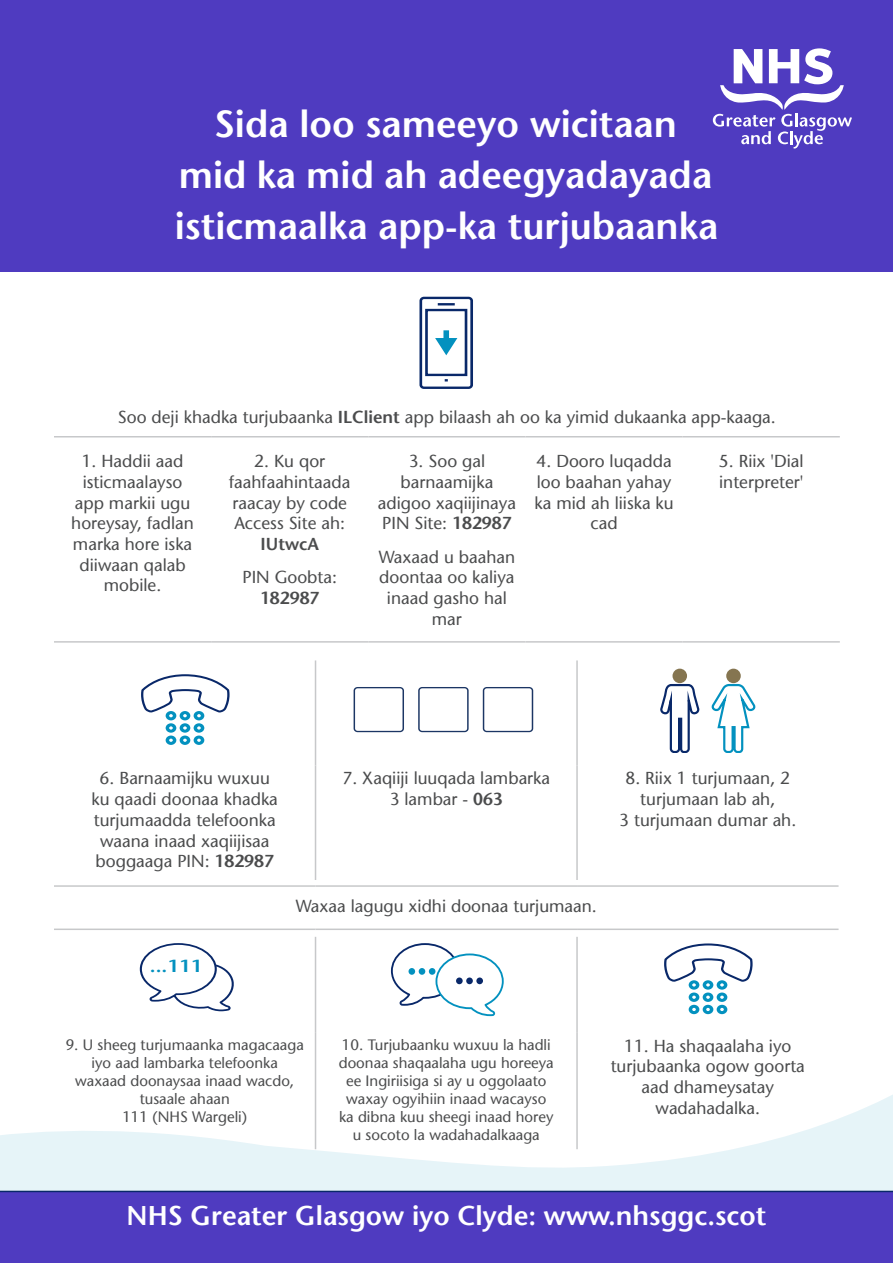
<style>
.page{position:relative;width:893px;height:1263px;background:#fff}
.page>*{position:absolute;margin:0;border:0;box-sizing:border-box;transform-origin:0 0}
.t1{font:600 37.5px/51px "Stone Sans";color:#fff;text-align:center}
.t2{font:600 27px "Stone Sans";color:#fff}
.t3{font:17.25px/20.7px "Stone Sans";color:#4b4c4d;text-align:center}
.t4{font:600 17.1px "Stone Sans";color:#0391bf;scale:1.19 1}
.t5{font:15px/18px "Stone Sans";color:#4b4c4d;text-align:center}
.s1{font-weight:600}
</style>
<div class="page">
<svg style="left:0;top:928px;width:893px;height:263px"></svg>
<div style="left:0;top:0;width:893px;height:272px;background:#4f3bc0"></div>
<hr style="left:54px;top:641px;width:157px;height:2px;background:#c7c8ca">
<hr style="left:211px;top:641px;width:157px;height:2px;background:#c7c8ca">
<hr style="left:368px;top:641px;width:157px;height:2px;background:#c7c8ca">
<hr style="left:525px;top:641px;width:158px;height:2px;background:#c7c8ca">
<hr style="left:683px;top:641px;width:157px;height:2px;background:#c7c8ca">
<hr style="left:54px;top:436px;width:157px;height:1px;background:#c7c8ca">
<hr style="left:211px;top:436px;width:157px;height:1px;background:#c7c8ca">
<hr style="left:368px;top:436px;width:157px;height:1px;background:#c7c8ca">
<hr style="left:525px;top:436px;width:158px;height:1px;background:#c7c8ca">
<hr style="left:683px;top:436px;width:157px;height:1px;background:#c7c8ca">
<div style="left:420px;top:297px;width:53px;height:92px;border:3px solid #092869;border-radius:3px"></div>
<div style="left:425px;top:309px;width:42px;height:67px;border:3px solid #092869"></div>
<hr style="left:438px;top:303px;width:17px;height:3px;background:#092869">
<svg style="left:435px;top:330px;width:22px;height:25px"></svg>
<hr style="left:315px;top:937px;width:1px;height:96px;background:#c7c8ca">
<hr style="left:576px;top:937px;width:2px;height:96px;background:#c7c8ca">
<hr style="left:315px;top:1033px;width:1px;height:116px;background:#c7c8ca">
<hr style="left:576px;top:1033px;width:2px;height:116px;background:#c7c8ca">
<hr style="left:315px;top:660px;width:1px;height:105px;background:#c7c8ca">
<hr style="left:576px;top:660px;width:2px;height:105px;background:#c7c8ca">
<hr style="left:54px;top:885px;width:261px;height:2px;background:#c7c8ca">
<hr style="left:315px;top:885px;width:262px;height:2px;background:#c7c8ca">
<hr style="left:577px;top:885px;width:261px;height:2px;background:#c7c8ca">
<hr style="left:54px;top:928px;width:261px;height:2px;background:#c7c8ca">
<hr style="left:315px;top:928px;width:262px;height:2px;background:#c7c8ca">
<hr style="left:577px;top:928px;width:261px;height:2px;background:#c7c8ca">
<hr style="left:315px;top:765px;width:1px;height:115px;background:#c7c8ca">
<hr style="left:576px;top:765px;width:2px;height:115px;background:#c7c8ca">
<svg style="left:141px;top:674px;width:89px;height:71px"></svg>
<div style="left:354px;top:687px;width:50px;height:45px;border:1px solid #1c3664;border-radius:3px"></div>
<div style="left:418px;top:687px;width:51px;height:45px;border:1px solid #1c3664;border-radius:3px"></div>
<div style="left:483px;top:687px;width:50px;height:45px;border:1px solid #1c3664;border-radius:3px"></div>
<svg style="left:711px;top:683px;width:45px;height:69px"></svg>
<div style="left:726px;top:669px;width:15px;height:14px;background:#857550;border-radius:50%"></div>
<svg style="left:660px;top:681px;width:39px;height:71px"></svg>
<div style="left:672px;top:669px;width:15px;height:14px;background:#857550;border-radius:50%"></div>
<svg style="left:139px;top:943px;width:96px;height:68px"></svg>
<svg style="left:390px;top:943px;width:115px;height:73px"></svg>
<div style="left:476px;top:977px;width:7px;height:7px;background:#092869;border-radius:50%"></div>
<div style="left:466px;top:977px;width:7px;height:7px;background:#092869;border-radius:50%"></div>
<div style="left:456px;top:977px;width:7px;height:7px;background:#092869;border-radius:50%"></div>
<svg style="left:663px;top:943px;width:91px;height:71px"></svg>
<div style="left:0;top:1191px;width:893px;height:72px;background:#4f3bc0"></div>
<svg style="left:713px;top:48px;width:139px;height:101px"></svg>
<p class="t1" style="left:175px;top:98px;width:545px">Sida loo sameeyo wicitaan<br>mid ka mid ah adeegyadayada isticmaalka app-ka turjubaanka</p>
<p class="t3" style="left:118px;top:407px;width:659px">Soo deji khadka turjubaanka <span class="s1">ILClient</span> app bilaash ah oo ka yimid dukaanka app-kaaga.</p>
<p class="t3" style="left:71px;top:451px;width:124px">1. Haddii aad isticmaalayso app markii ugu horeysay, fadlan marka hore iska diiwaan qalab mobile.</p>
<p class="t3" style="left:229px;top:451px;width:123px">2. Ku qor faahfaahintaada raacay by code<br>Access Site ah:<br><span class="s1">IUtwcA</span></p>
<p class="t3" style="left:378px;top:451px;width:140px">3. Soo gal barnaamijka adigoo xaqiijinaya<br>PIN Site: <span class="s1">182987</span></p>
<p class="t3" style="left:379px;top:546px;width:138px">Waxaad u baahan doontaa oo kaliya inaad gasho hal mar</p>
<p class="t3" style="left:534px;top:451px;width:141px">4. Dooro luqadda loo baahan yahay ka mid ah liiska ku cad</p>
<p class="t3" style="left:719px;top:451px;width:86px;text-align:left">5. Riix 'Dial interpreter'</p>
<p class="t3" style="left:242px;top:567px;width:96px">PIN Goobta:<br><span class="s1">182987</span></p>
<p class="t3" style="left:92px;top:768px;width:188px">6. Barnaamijku wuxuu ku qaadi doonaa khadka turjumaadda telefoonka waana inaad xaqiijisaa boggaaga PIN: <span class="s1">182987</span></p>
<p class="t3" style="left:342px;top:768px;width:209px">7. Xaqiiji luuqada lambarka<br>3 lambar - <span class="s1">063</span></p>
<p class="t3" style="left:625px;top:768px;width:166px">8. Riix 1 turjumaan, 2 turjumaan lab ah,</p>
<p class="t3" style="left:619px;top:809px;width:179px">3 turjumaan dumar ah.</p>
<p class="t4" style="left:150px;top:956px;width:46px">...111</p>
<p class="t3" style="left:296px;top:895px;width:303px">Waxaa lagugu xidhi doonaa turjumaan.</p>
<p class="t5" style="left:66px;top:1036px;width:240px">9. U sheeg turjumaanka magacaaga iyo aad lambarka telefoonka waxaad doonaysaa inaad wacdo, tusaale ahaan<br>111 (NHS Wargeli)</p>
<p class="t5" style="left:339px;top:1036px;width:216px">10. Turjubaanku wuxuu la hadli doonaa shaqaalaha ugu horeeya ee Ingiriisiga si ay u oggolaato</p>
<p class="t5" style="left:346px;top:1090px;width:202px">waxay ogyihiin inaad wacayso</p>
<p class="t5" style="left:339px;top:1108px;width:216px">ka dibna kuu sheegi inaad horey u socoto la wadahadalkaaga</p>
<p class="t3" style="left:624px;top:1035px;width:169px">11. Ha shaqaalaha iyo</p>
<p class="t3" style="left:611px;top:1056px;width:196px">turjubaanka ogow goorta</p>
<p class="t3" style="left:641px;top:1077px;width:134px">aad dhameysatay</p>
<p class="t3" style="left:656px;top:1097px;width:106px">wadahadalka.</p>
<p class="t2" style="left:127px;top:1199px;width:641px">NHS Greater Glasgow iyo Clyde: www.nhsggc.scot</p>
</div>
